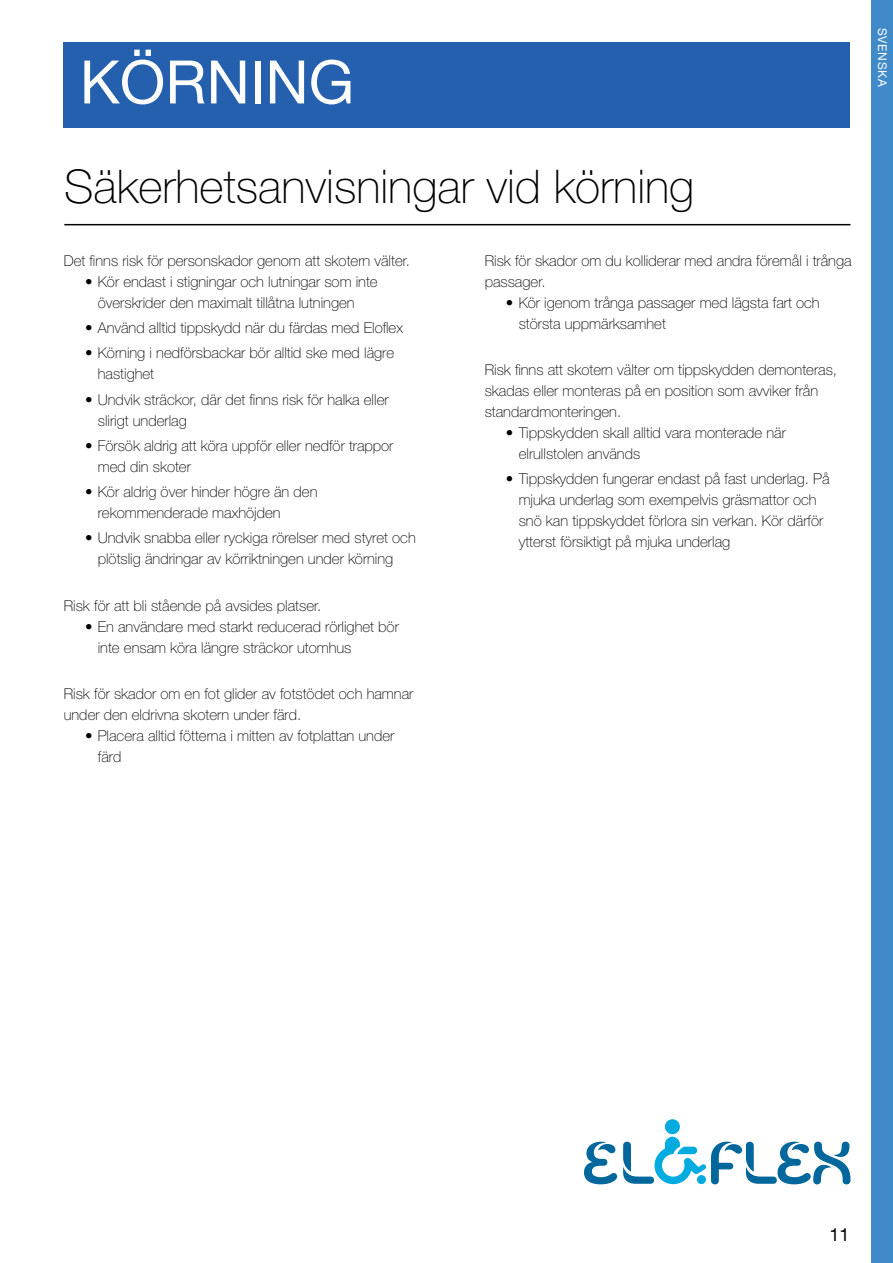
<style>
.page{position:relative;width:893px;height:1263px;background:#fff}
.page>*{position:absolute;margin:0;border:0;box-sizing:border-box;transform-origin:0 0}
.t1{font:60px "Helvetica Neue LT Pro";color:#fff}
.t2{font:100 46.5px "Helvetica Neue LT Pro";color:#000}
.t3{font:18px "Helvetica Neue LT Pro";color:#000}
.t4{font:100 15px/21px "Helvetica Neue LT Pro";color:#000}
.t5{font:12px "Helvetica Neue LT Pro";letter-spacing:.06em;color:#fff}
</style>
<div class="page">
<div style="left:64px;top:43px;width:786px;height:85px;background:#2460ad"></div>
<hr style="left:64px;top:224px;width:786px;height:1px;background:#000">
<svg style="left:584px;top:1142px;width:33px;height:42px"></svg>
<div style="left:665px;top:1119px;width:15px;height:15px;background:#00abe0;border-radius:50%"></div>
<svg style="left:623px;top:1137px;width:227px;height:47px"></svg>
<div style="left:872px;top:0;width:21px;height:1263px;background:#418ac9"></div>
<h1 class="t1" style="left:80px;top:46px;width:276px">KÖRNING</h1>
<h2 class="t2" style="left:64px;top:160px;width:631px">Säkerhetsanvisningar vid körning</h2>
<p class="t4" style="left:64px;top:250px;width:348px">Det finns risk för personskador genom att skotern välter.</p>
<p class="t4" style="left:98px;top:271px;width:281px;text-indent:-13px">• Kör endast i stigningar och lutningar som inte överskrider den maximalt tillåtna lutningen</p>
<p class="t4" style="left:85px;top:317px;width:320px">• Använd alltid tippskydd när du färdas med Eloflex</p>
<p class="t4" style="left:98px;top:342px;width:298px;text-indent:-13px">• Körning i nedförsbackar bör alltid ske med lägre hastighet</p>
<p class="t4" style="left:98px;top:389px;width:292px;text-indent:-13px">• Undvik sträckor, där det finns risk för halka eller slirigt underlag</p>
<p class="t4" style="left:98px;top:435px;width:297px;text-indent:-13px">• Försök aldrig att köra uppför eller nedför trappor med din skoter</p>
<p class="t4" style="left:98px;top:481px;width:221px;text-indent:-13px">• Kör aldrig över hinder högre än den rekommenderade maxhöjden</p>
<p class="t4" style="left:98px;top:527px;width:320px;text-indent:-13px">• Undvik snabba eller ryckiga rörelser med styret och plötslig ändringar av körriktningen under körning</p>
<p class="t4" style="left:64px;top:595px;width:259px">Risk för att bli stående på avsides platser.</p>
<p class="t4" style="left:98px;top:616px;width:303px;text-indent:-13px">• En användare med starkt reducerad rörlighet bör inte ensam köra längre sträckor utomhus</p>
<p class="t4" style="left:64px;top:683px;width:351px">Risk för skador om en fot glider av fotstödet och hamnar under den eldrivna skotern under färd.</p>
<p class="t4" style="left:98px;top:725px;width:298px;text-indent:-13px">• Placera alltid fötterna i mitten av fotplattan under färd</p>
<p class="t4" style="left:485px;top:250px;width:368px">Risk för skador om du kolliderar med andra föremål i trånga passager.</p>
<p class="t4" style="left:519px;top:292px;width:302px;text-indent:-13px">• Kör igenom trånga passager med lägsta fart och största uppmärksamhet</p>
<p class="t4" style="left:485px;top:359px;width:354px">Risk finns att skotern välter om tippskydden demonteras, skadas eller monteras på en position som avviker från standardmonteringen.</p>
<p class="t4" style="left:519px;top:422px;width:269px;text-indent:-13px">• Tippskydden skall alltid vara monterade när elrullstolen används</p>
<p class="t4" style="left:519px;top:468px;width:312px;text-indent:-13px">• Tippskydden fungerar endast på fast underlag. På mjuka underlag som exempelvis gräsmattor och snö kan tippskyddet förlora sin verkan. Kör därför ytterst försiktigt på mjuka underlag</p>
<p class="t5" style="left:889px;top:28px;width:61px;rotate:90deg">SVENSKA</p>
<p class="t3" style="left:829px;top:1223px;width:22px">11</p>
</div>
